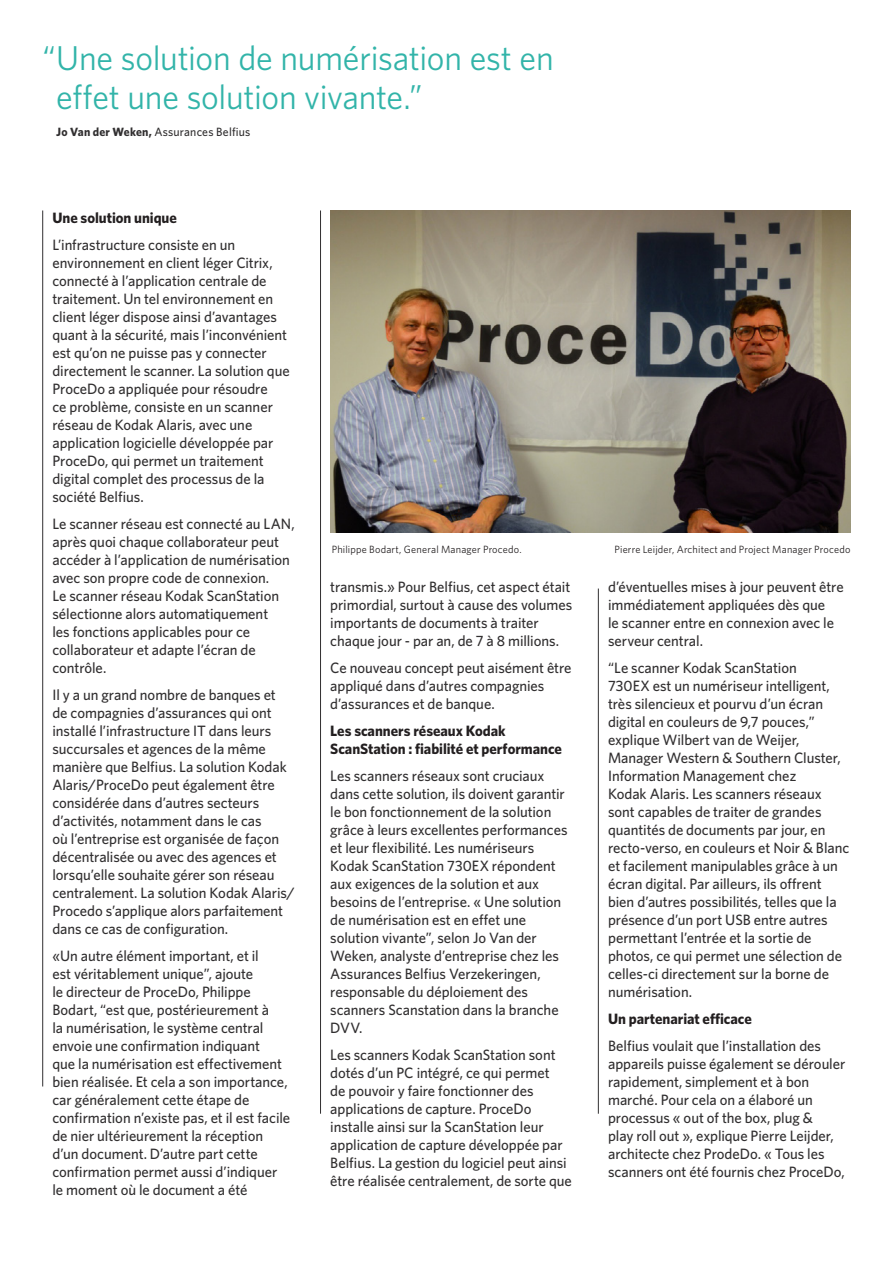
<style>
.page{position:relative;width:893px;height:1263px;background:#fff}
.page>*{position:absolute;margin:0;border:0;box-sizing:border-box;transform-origin:0 0}
.Emphasis_copy_3{font:34.5px/39px "Whitney K";letter-spacing:-.01em;color:#32b4a9}
.Body_copy{font:500 15px/18px "Whitney K";letter-spacing:-.005em;color:#312f30}
.Body_copy-2{font:700 15px/18px "Whitney K";letter-spacing:-.005em;color:#231f20}
.Emphasis_copy_3-2{font:500 12px "Whitney K";letter-spacing:.015em;color:#312f30}
.Table_copy_7pt{font:10.5px "Whitney K";letter-spacing:.02em;color:#231f20}
.s1{font-weight:700}
</style>
<div class="page">
<hr style="left:42px;top:210px;width:1px;height:876px;background:#312f30">
<hr style="left:320px;top:210px;width:1px;height:904px;background:#312f30">
<hr style="left:598px;top:588px;width:1px;height:526px;background:#312f30">
<img style="left:330px;top:210px;width:520px;height:322px">
<p class="Emphasis_copy_3" style="left:56px;top:37px;width:499px;text-indent:-14px">“Une solution de numérisation est en effet une solution vivante.”</p>
<p class="Emphasis_copy_3-2" style="left:56px;top:124px;width:196px"><span class="s1">Jo Van der Weken,</span> Assurances Belfius</p>
<p class="Body_copy-2" style="left:52px;top:208px;width:126px">Une solution unique</p>
<p class="Body_copy" style="left:52px;top:235px;width:239px">L’infrastructure consiste en un environnement en client léger Citrix, connecté à l’application centrale de traitement. Un tel environnement en client léger dispose ainsi d’avantages quant à la sécurité, mais l’inconvénient est qu’on ne puisse pas y connecter directement le scanner. La solution que ProceDo a appliquée pour résoudre<br>ce problème, consiste en un scanner réseau de Kodak Alaris, avec une application logicielle développée par ProceDo, qui permet un traitement digital complet des processus de la société Belfius.</p>
<p class="Body_copy" style="left:52px;top:514px;width:244px">Le scanner réseau est connecté au LAN, après quoi chaque collaborateur peut accéder à l’application de numérisation avec son propre code de connexion.<br>Le scanner réseau Kodak ScanStation sélectionne alors automatiquement<br>les fonctions applicables pour ce collaborateur et adapte l’écran de contrôle.</p>
<p class="Body_copy" style="left:52px;top:685px;width:244px">Il y a un grand nombre de banques et de compagnies d’assurances qui ont installé l’infrastructure IT dans leurs succursales et agences de la même manière que Belfius. La solution Kodak Alaris/ProceDo peut également être considérée dans d’autres secteurs d’activités, notamment dans le cas<br>où l’entreprise est organisée de façon décentralisée ou avec des agences et lorsqu’elle souhaite gérer son réseau centralement. La solution Kodak Alaris/ Procedo s’applique alors parfaitement dans ce cas de configuration.</p>
<p class="Body_copy" style="left:52px;top:946px;width:239px">«Un autre élément important, et il<br>est véritablement unique”, ajoute<br>le directeur de ProceDo, Philippe Bodart, “est que, postérieurement à<br>la numérisation, le système central envoie une confirmation indiquant<br>que la numérisation est effectivement bien réalisée. Et cela a son importance, car généralement cette étape de confirmation n’existe pas, et il est facile de nier ultérieurement la réception d’un document. D’autre part cette confirmation permet aussi d’indiquer le moment où le document a été</p>
<p class="Table_copy_7pt" style="left:332px;top:543px;width:191px">Philippe Bodart, General Manager Procedo.</p>
<p class="Table_copy_7pt" style="left:614px;top:543px;width:237px">Pierre Leijder, Architect and Project Manager Procedo</p>
<p class="Body_copy" style="left:330px;top:577px;width:244px">transmis.» Pour Belfius, cet aspect était primordial, surtout à cause des volumes importants de documents à traiter chaque jour - par an, de 7 à 8 millions.</p>
<p class="Body_copy" style="left:330px;top:658px;width:243px">Ce nouveau concept peut aisément être appliqué dans d’autres compagnies d’assurances et de banque.</p>
<p class="Body_copy-2" style="left:330px;top:721px;width:233px">Les scanners réseaux Kodak<br>ScanStation : fiabilité et performance</p>
<p class="Body_copy" style="left:330px;top:766px;width:239px">Les scanners réseaux sont cruciaux dans cette solution, ils doivent garantir le bon fonctionnement de la solution grâce à leurs excellentes performances et leur flexibilité. Les numériseurs Kodak ScanStation 730EX répondent aux exigences de la solution et aux besoins de l’entreprise. « Une solution de numérisation est en effet une solution vivante”, selon Jo Van der Weken, analyste d’entreprise chez les Assurances Belfius Verzekeringen, responsable du déploiement des scanners Scanstation dans la branche DVV.</p>
<p class="Body_copy" style="left:330px;top:1045px;width:243px">Les scanners Kodak ScanStation sont dotés d’un PC intégré, ce qui permet<br>de pouvoir y faire fonctionner des applications de capture. ProceDo installe ainsi sur la ScanStation leur application de capture développée par Belfius. La gestion du logiciel peut ainsi être réalisée centralement, de sorte que</p>
<p class="Body_copy" style="left:608px;top:577px;width:237px">d’éventuelles mises à jour peuvent être immédiatement appliquées dès que<br>le scanner entre en connexion avec le serveur central.</p>
<p class="Body_copy" style="left:608px;top:658px;width:243px">“Le scanner Kodak ScanStation<br>730EX est un numériseur intelligent, très silencieux et pourvu d’un écran digital en couleurs de 9,7 pouces,” explique Wilbert van de Weijer, Manager Western &amp; Southern Cluster, Information Management chez<br>Kodak Alaris. Les scanners réseaux sont capables de traiter de grandes quantités de documents par jour, en recto-verso, en couleurs et Noir &amp; Blanc et facilement manipulables grâce à un écran digital. Par ailleurs, ils offrent bien d’autres possibilités, telles que la présence d’un port USB entre autres permettant l’entrée et la sortie de photos, ce qui permet une sélection de celles-ci directement sur la borne de numérisation.</p>
<p class="Body_copy-2" style="left:608px;top:1009px;width:145px">Un partenariat efficace</p>
<p class="Body_copy" style="left:608px;top:1036px;width:239px">Belfius voulait que l’installation des appareils puisse également se dérouler rapidement, simplement et à bon marché. Pour cela on a élaboré un processus « out of the box, plug &amp;<br>play roll out », explique Pierre Leijder, architecte chez ProdeDo. « Tous les scanners ont été fournis chez ProceDo,</p>
</div>
